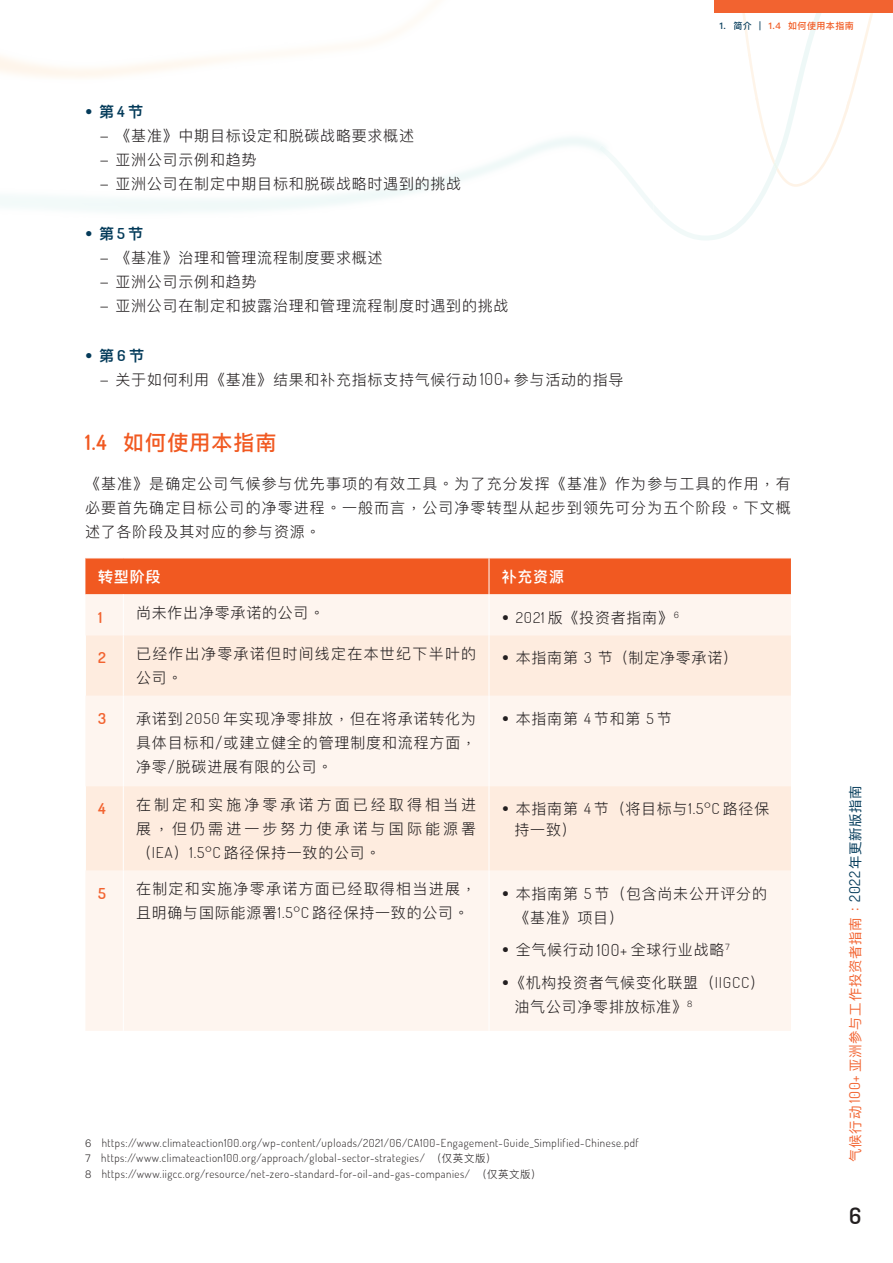
<style>
.page{position:relative;width:893px;height:1263px;background:#fff}
.page>*{position:absolute;margin:0;border:0;box-sizing:border-box;transform-origin:0 0}
.t1{font:600 22.5px "Dosis";color:#231f20}
.t2{font:500 21px "Ping Fang SC";letter-spacing:.05em;color:#f15921}
.t3{font:300 15px/24px "Ping Fang SC";letter-spacing:.05em;color:#231f20;text-align:justify}
.t4{font:300 15px/24px "Ping Fang SC";letter-spacing:.085em;color:#231f20}
.t5{font:600 15px "Ping Fang SC";color:#043b5a}
.t6{font:600 15px "Ping Fang SC";letter-spacing:.05em;color:#fff}
.t7{font:600 15px "Dosis";color:#f26330;scale:1.05 1}
.t8{font:13.5px "Ping Fang SC";letter-spacing:.05em;color:#f26330}
.t9{font:300 10.95px/15.6px "Dosis";letter-spacing:.05em;color:#231f20}
.t10{font:500 9px "Ping Fang SC";letter-spacing:.05em;color:#f15921}
.s1{font-family:"Dosis"}
.s2{font-family:"Dosis";font-size:16.5px}
.s3{color:#043b5a}
.s4{font-family:"Dosis";font-weight:600}
.s5{font-weight:400}
.s6{font-family:"Ping Fang SC";font-size:10.5px}
.s7{font-family:"Dosis";font-size:14.85px}
.s8{font-family:"Dosis";font-size:14.85px;color:#043b5a}
</style>
<div class="page">
<img style="left:756px;top:100px;width:64px;height:87px">
<img style="left:748px;top:56px;width:10px;height:44px">
<img style="left:742px;top:13px;width:9px;height:43px">
<img style="left:654px;top:172px;width:122px;height:68px">
<img style="left:770px;top:100px;width:32px;height:74px">
<img style="left:774px;top:13px;width:99px;height:158px">
<div style="left:714px;top:0;width:179px;height:13px;background:#f26330"></div>
<div style="left:85px;top:559px;width:706px;height:35px;background:#f15921"></div>
<div style="left:85px;top:594px;width:706px;height:437px;background:#fef5ef"></div>
<svg style="left:85px;top:635px;width:706px;height:236px;fill:#feecdf"></svg>
<hr style="left:85px;top:635px;width:1px;height:61px;background:#fff">
<hr style="left:85px;top:786px;width:1px;height:85px;background:#fff">
<hr style="left:123px;top:635px;width:1px;height:61px;background:#fff">
<hr style="left:123px;top:786px;width:1px;height:85px;background:#fff">
<hr style="left:489px;top:558px;width:1px;height:36px;background:#fff">
<hr style="left:489px;top:594px;width:1px;height:41px;background:#fff">
<hr style="left:489px;top:635px;width:1px;height:61px;background:#fff">
<hr style="left:489px;top:696px;width:1px;height:90px;background:#fff">
<hr style="left:489px;top:786px;width:1px;height:85px;background:#fff">
<hr style="left:489px;top:871px;width:1px;height:160px;background:#fff">
<hr style="left:123px;top:594px;width:1px;height:41px;background:#fff">
<hr style="left:123px;top:696px;width:1px;height:90px;background:#fff">
<hr style="left:123px;top:871px;width:1px;height:160px;background:#fff">
<p class="t5" style="left:85px;top:103px;width:60px">• 第<span class="s1">4</span>节</p>
<p class="t3" style="left:100px;top:124px;width:316px">- 《基准》中期目标设定和脱碳战略要求概述</p>
<p class="t3" style="left:100px;top:148px;width:158px">- 亚洲公司示例和趋势</p>
<p class="t3" style="left:100px;top:172px;width:363px">- 亚洲公司在制定中期目标和脱碳战略时遇到的挑战</p>
<p class="t5" style="left:85px;top:224px;width:60px">• 第<span class="s1">5</span>节</p>
<p class="t3" style="left:100px;top:245px;width:284px">- 《基准》治理和管理流程制度要求概述</p>
<p class="t3" style="left:100px;top:269px;width:158px">- 亚洲公司示例和趋势</p>
<p class="t3" style="left:100px;top:293px;width:410px">- 亚洲公司在制定和披露治理和管理流程制度时遇到的挑战</p>
<p class="t5" style="left:85px;top:346px;width:61px">• 第<span class="s1">6</span>节</p>
<p class="t3" style="left:100px;top:367px;width:525px">- 关于如何利用《基准》结果和补充指标支持气候行动 <span class="s2">100+</span> 参与活动的指导</p>
<p class="t10" style="left:719px;top:20px;width:136px"><span class="s3">1. 简介 |</span> 1.4 如何使用本指南</p>
<h2 class="t2" style="left:85px;top:429px;width:193px"><span class="s4">1.4</span> 如何使用本指南</h2>
<p class="t3" style="left:85px;top:471px;width:707px">《基准》是确定公司气候参与优先事项的有效工具。为了充分发挥《基准》作为参与工具的作用，有必要首先确定目标公司的净零进程。一般而言，公司净零转型从起步到领先可分为五个阶段。下文概述了各阶段及其对应的参与资源。</p>
<p class="t6" style="left:98px;top:567px;width:64px">转型阶段</p>
<p class="t6" style="left:502px;top:567px;width:64px">补充资源</p>
<p class="t7" style="left:98px;top:607px;width:6px">1</p>
<p class="t3" style="left:136px;top:600px;width:190px">尚未作出净零承诺的公司。</p>
<p class="t3" style="left:502px;top:605px;width:179px"><span class="s5">•</span> <span class="s1">2021</span> 版《投资者指南》<sup>6</sup></p>
<p class="t7" style="left:98px;top:648px;width:9px">2</p>
<p class="t4" style="left:136px;top:641px;width:342px">已经作出净零承诺但时间线定在本世纪下半叶的公司。</p>
<p class="t3" style="left:502px;top:646px;width:238px"><span class="s5">•</span> 本指南第 <span class="s1">3</span> 节（制定净零承诺）</p>
<p class="t7" style="left:98px;top:708px;width:9px">3</p>
<p class="t3" style="left:136px;top:706px;width:342px">承诺到 <span class="s1">2050</span> 年实现净零排放，但在将承诺转化为具体目标和/或建立健全的管理制度和流程方面，净零/脱碳进展有限的公司。</p>
<p class="t3" style="left:502px;top:706px;width:172px"><span class="s5">•</span> 本指南第 <span class="s1">4</span> 节和第 <span class="s1">5</span> 节</p>
<p class="t7" style="left:98px;top:798px;width:9px">4</p>
<p class="t3" style="left:136px;top:792px;width:342px">在制定和实施净零承诺方面已经取得相当进展，但仍需进一步努力使承诺与国际能源署（<span class="s1">IEA</span>）<span class="s1">1.5°C</span> 路径保持一致的公司。</p>
<p class="t3" style="left:514px;top:798px;width:256px;line-height:21px;text-indent:-13px">• 本指南第 <span class="s1">4</span> 节（将目标与<span class="s1">1.5°C</span> 路径保持一致）</p>
<p class="t7" style="left:98px;top:883px;width:9px">5</p>
<p class="t4" style="left:136px;top:877px;width:342px">在制定和实施净零承诺方面已经取得相当进展，且明确与国际能源署<span class="s1">1.5°C</span> 路径保持一致的公司。</p>
<p class="t3" style="left:514px;top:881px;width:254px;text-indent:-13px"><span class="s5">•</span> 本指南第 <span class="s1">5</span> 节（包含尚未公开评分的《基准》项目）</p>
<p class="t3" style="left:502px;top:938px;width:230px"><span class="s5">•</span> 全气候行动 <span class="s2">100+</span> 全球行业战略<sup>7</sup></p>
<p class="t3" style="left:514px;top:970px;width:252px;text-indent:-13px"><span class="s5">•</span>《机构投资者气候变化联盟（<span class="s1">IIGCC</span>）油气公司净零排放标准》<sup>8</sup></p>
<p class="t9" style="left:85px;top:1134px;width:555px"><span class="s6">6</span> https://www.climateaction100.org/wp-content/uploads/2021/06/CA100-Engagement-Guide_Simplified-Chinese.pdf<br><span class="s6">7</span> https://www.climateaction100.org/approach/global-sector-strategies/ <span class="s6">（仅英文版）<br>8</span> https://www.iigcc.org/resource/net-zero-standard-for-oil-and-gas-companies/ <span class="s6">（仅英文版）</span></p>
<p class="t8" style="left:847px;top:1162px;width:378px;rotate:-90deg">气候行动 <span class="s7">100+</span> 亚洲参与工作投资者指南：<span class="s8">2022</span><span class="s3">年更新版指南</span></p>
<h1 class="t1" style="left:849px;top:1201px;width:14px">6</h1>
</div>
